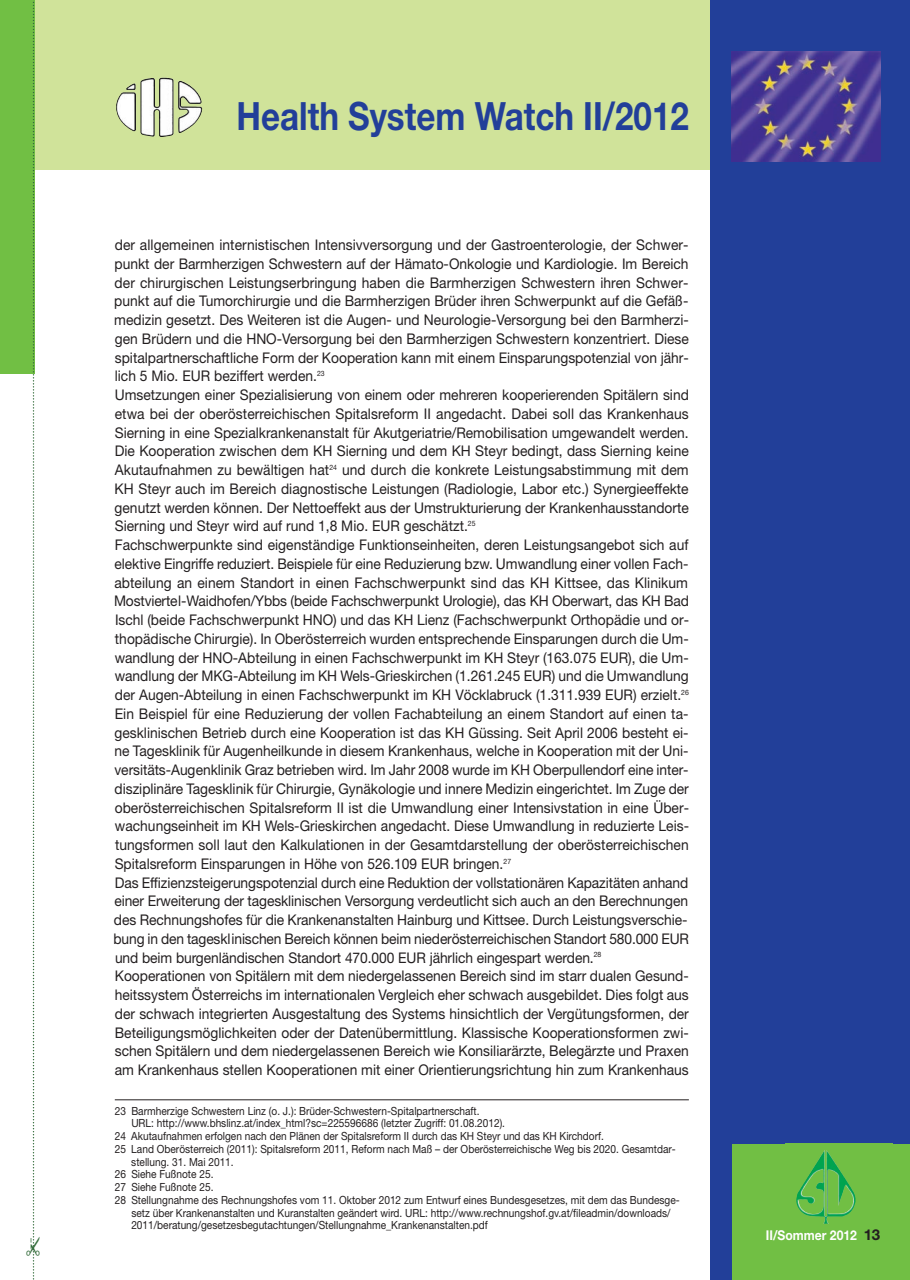
<style>
.page{position:relative;width:910px;height:1280px;background:#fff}
.page>*{position:absolute;margin:0;border:0;box-sizing:border-box;transform-origin:0 0}
.t1{font:700 39px "Helvetica Neue";color:#223f99;scale:.85 1}
.t2{font:22.5px "Monotype Sorts";color:#346c3b}
.t3{font:14.7px/18.8px "Helvetica Neue";color:#231f20;scale:.94 1}
.t4{font:700 13.5px "Helvetica Neue";color:#fff;scale:.9 1}
.t5{font:11.25px "Helvetica Neue";color:#231f20;scale:.9 1}
.s1{font-size:15px;color:#231f20}
</style>
<div class="page">
<div style="left:23px;top:0;width:887px;height:170px;background:#d0e39a"></div>
<div style="left:710px;top:0;width:200px;height:1280px;background:#223f99"></div>
<div style="left:732px;top:1144px;width:178px;height:136px;background:#71bf44"></div>
<img style="left:796px;top:1150px;width:60px;height:74px">
<img style="left:731px;top:51px;width:149px;height:111px">
<div style="left:0;top:0;width:34px;height:374px;background:#71bf44"></div>
<img style="left:116px;top:78px;width:86px;height:59px">
<svg style="left:33px;top:1px;width:1px;height:1279px"></svg>
<hr style="left:115px;top:1099px;width:574px;height:1px;background:#231f20">
<h2 class="t2" style="left:20px;top:1257px;width:23px;rotate:-90deg">#</h2>
<h1 class="t1" style="left:236px;top:103px;width:534px">Health System Watch II/2012</h1>
<p class="t3" style="left:114px;top:237px;width:614px">der allgemeinen internistischen Intensivversorgung und der Gastroenterologie, der Schwer&shy;punkt der Barmherzigen Schwestern auf der Hämato-Onkologie und Kardiologie. Im Bereich der chirurgischen Leistungserbringung haben die Barmherzigen Schwestern ihren Schwer&shy;punkt auf die Tumorchirurgie und die Barmherzigen Brüder ihren Schwerpunkt auf die Gefäß&shy;medizin gesetzt. Des Weiteren ist die Augen- und Neurologie-Versorgung bei den Barmherzi&shy;gen Brüdern und die HNO-Versorgung bei den Barmherzigen Schwestern konzentriert. Diese spitalpartnerschaftliche Form der Kooperation kann mit einem Einsparungspotenzial von jähr&shy;lich 5 Mio. EUR beziffert werden.<sup>23<br></sup>Umsetzungen einer Spezialisierung von einem oder mehreren kooperierenden Spitälern sind etwa bei der oberösterreichischen Spitalsreform II angedacht. Dabei soll das Krankenhaus Sierning in eine Spezialkrankenanstalt für Akutgeriatrie/Remobilisation umgewandelt werden.<br>Die Kooperation zwischen dem KH Sierning und dem KH Steyr bedingt, dass Sierning keine Akutaufnahmen zu bewältigen hat<sup>24</sup> und durch die konkrete Leistungsabstimmung mit dem KH Steyr auch im Bereich diagnostische Leistungen (Radiologie, Labor etc.) Synergieeffekte genutzt werden können. Der Nettoeffekt aus der Umstrukturierung der Krankenhausstandorte Sierning und Steyr wird auf rund 1,8 Mio. EUR geschätzt.<sup>25<br></sup>Fachschwerpunkte sind eigenständige Funktionseinheiten, deren Leistungsangebot sich auf elektive Eingriffe reduziert. Beispiele für eine Reduzierung bzw. Umwandlung einer vollen Fach&shy;abteilung an einem Standort in einen Fachschwerpunkt sind das KH Kittsee, das Klinikum Mostviertel-Waidhofen/Ybbs (beide Fachschwerpunkt Urologie), das KH Oberwart, das KH Bad Ischl (beide Fachschwerpunkt HNO) und das KH Lienz (Fachschwerpunkt Orthopädie und or&shy;thopädische Chirurgie). In Oberösterreich wurden entsprechende Einsparungen durch die Um&shy;wandlung der HNO-Abteilung in einen Fachschwerpunkt im KH Steyr (163.075 EUR), die Um&shy;wandlung der MKG-Abteilung im KH Wels-Grieskirchen (1.261.245 EUR) und die Umwandlung der Augen-Abteilung in einen Fachschwerpunkt im KH Vöcklabruck (1.311.939 EUR) erzielt.<sup>26<br></sup>Ein Beispiel für eine Reduzierung der vollen Fachabteilung an einem Standort auf einen ta&shy;gesklinischen Betrieb durch eine Kooperation ist das KH Güssing. Seit April 2006 besteht ei&shy;ne Tagesklinik für Augenheilkunde in diesem Krankenhaus, welche in Kooperation mit der Uni&shy;versitäts-Augenklinik Graz betrieben wird. Im Jahr 2008 wurde im KH Oberpullendorf eine inter&shy;disziplinäre Tagesklinik für Chirurgie, Gynäkologie und innere Medizin eingerichtet. Im Zuge der oberösterreichischen Spitalsreform II ist die Umwandlung einer Intensivstation in eine Über&shy;wachungseinheit im KH Wels-Grieskirchen angedacht. Diese Umwandlung in reduzierte Leis&shy;tungsformen soll laut den Kalkulationen in der Gesamtdarstellung der oberösterreichischen Spitalsreform Einsparungen in Höhe von 526.109 EUR bringen.<sup>27<br></sup>Das Effizienzsteigerungspotenzial durch eine Reduktion der vollstationären Kapazitäten anhand einer Erweiterung der tagesklinischen Versorgung verdeutlicht sich auch an den Berechnungen des Rechnungshofes für die Krankenanstalten Hainburg und Kittsee. Durch Leistungsverschie&shy;bung in den tagesklinischen Bereich können beim niederösterreichischen Standort 580.000 EUR und beim burgenländischen Standort 470.000 EUR jährlich eingespart werden.<sup>28<br></sup>Kooperationen von Spitälern mit dem niedergelassenen Bereich sind im starr dualen Gesund&shy;heitssystem Österreichs im internationalen Vergleich eher schwach ausgebildet. Dies folgt aus der schwach integrierten Ausgestaltung des Systems hinsichtlich der Vergütungsformen, der Beteiligungsmöglichkeiten oder der Datenübermittlung. Klassische Kooperationsformen zwi&shy;schen Spitälern und dem niedergelassenen Bereich wie Konsiliarärzte, Belegärzte und Praxen am Krankenhaus stellen Kooperationen mit einer Orientierungsrichtung hin zum Krankenhaus</p>
<p class="t5" style="left:115px;top:1107px;width:407px">23 Barmherzige Schwestern Linz (o. J.): Brüder-Schwestern-Spitalpartnerschaft.</p>
<p class="t5" style="left:131px;top:1119px;width:417px">URL: http://www.bhslinz.at/index_html?sc=225596686 (letzter Zugriff: 01.08.2012).</p>
<p class="t5" style="left:115px;top:1132px;width:545px">24 Akutaufnahmen erfolgen nach den Plänen der Spitalsreform II durch das KH Steyr und das KH Kirchdorf.</p>
<p class="t5" style="left:115px;top:1145px;width:625px">25 Land Oberösterreich (2011): Spitalsreform 2011, Reform nach Maß – der Oberösterreichische Weg bis 2020. Gesamtdar-</p>
<p class="t5" style="left:131px;top:1158px;width:115px">stellung. 31. Mai 2011.</p>
<p class="t5" style="left:115px;top:1170px;width:111px">26 Siehe Fußnote 25.</p>
<p class="t5" style="left:115px;top:1183px;width:111px">27 Siehe Fußnote 25.</p>
<p class="t5" style="left:115px;top:1196px;width:629px">28 Stellungnahme des Rechnungshofes vom 11. Oktober 2012 zum Entwurf eines Bundesgesetzes, mit dem das Bundesge-</p>
<p class="t5" style="left:131px;top:1209px;width:601px">setz über Krankenanstalten und Kuranstalten geändert wird. URL: http://www.rechnungshof.gv.at/fileadmin/downloads/</p>
<p class="t5" style="left:131px;top:1221px;width:398px">2011/beratung/gesetzesbegutachtungen/Stellungnahme_Krankenanstalten.pdf</p>
<p class="t4" style="left:766px;top:1230px;width:129px">II/Sommer 2012 <span class="s1">13</span></p>
</div>
